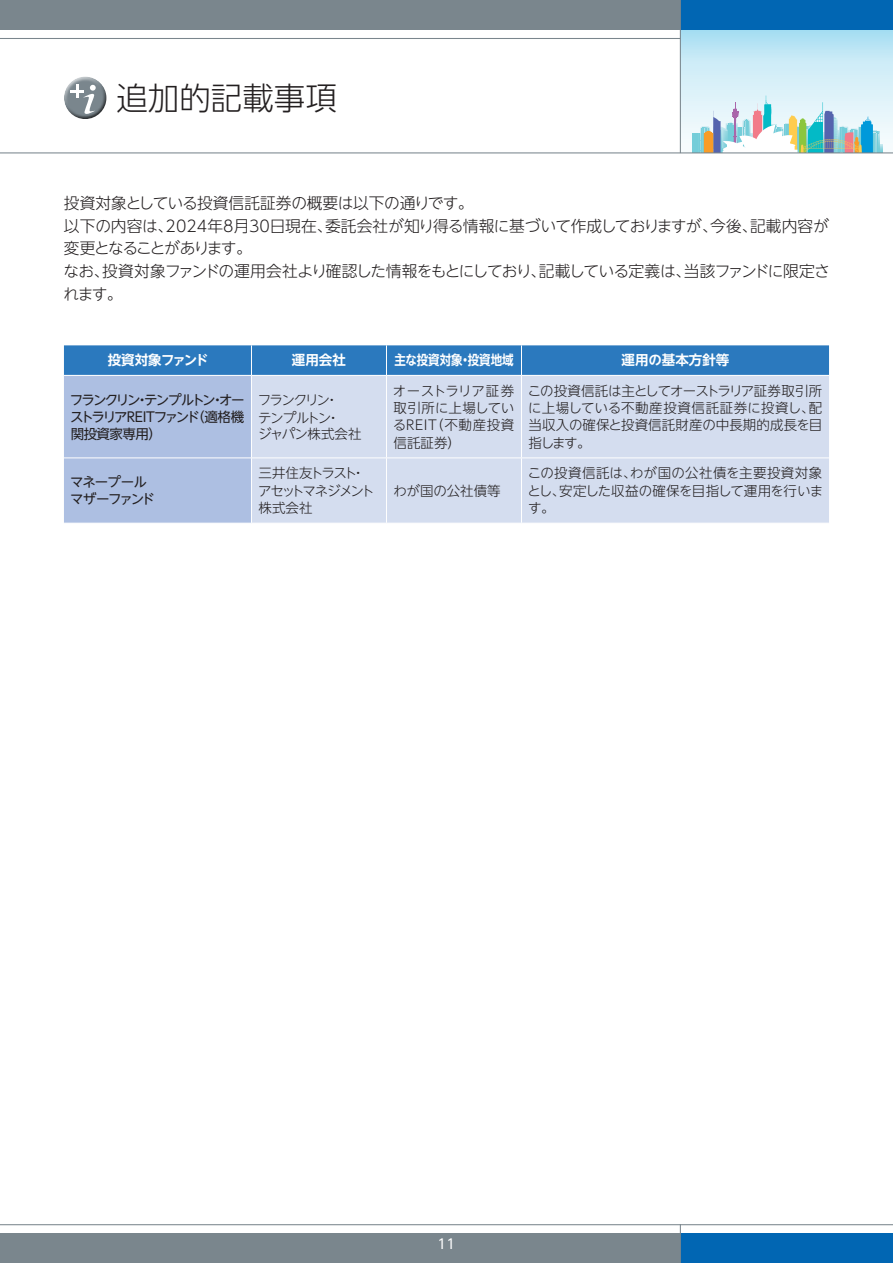
<style>
.page{position:relative;width:893px;height:1263px;background:#fff}
.page>*{position:absolute;margin:0;border:0;box-sizing:border-box;transform-origin:0 0}
.t1{font:300 31.5px "UD Shin Go NT Pro";color:#231f20}
.t2{font:300 15.75px/22.5px "UD Shin Go NT Pro";letter-spacing:-.03em;color:#231f20}
.t3{font:300 13.5px/17.2px "UD Shin Go NT Pro";color:#231f20;text-align:justify}
.t4{font:13.5px/17.2px "UD Shin Go NT Pro";letter-spacing:-.095em;color:#231f20;text-align:justify}
.t5{font:300 13.5px/17.2px "UD Shin Go NT Pro";letter-spacing:-.095em;color:#231f20}
.t6{font:300 13.5px/18px "UD Shin Go NT Pro";letter-spacing:-.115em;color:#231f20}
.t7{font:13.5px/17.2px "UD Shin Go NT Pro";letter-spacing:-.075em;color:#231f20}
.t8{font:700 13.5px "UD Shin Go NT Pro De";color:#fff}
.t9{font:700 13.5px "UD Shin Go NT Pro De";color:#fff;scale:.85 1}
.t10{font:700 13.5px "UD Shin Go NT Pro De";letter-spacing:-.055em;color:#fff}
.t11{font:300 13.5px "UD Shin Go NT Pro";letter-spacing:-.04em;color:#231f20}
.t12{font:13.5px "UD Shin Go NT Pro";color:#fff}
</style>
<div class="page">
<svg style="left:681px;top:30px;width:212px;height:122px;background:#caeaf6"></svg>
<svg style="left:693px;top:96px;width:190px;height:56px;background:#bdd8db"></svg>
<hr style="left:0;top:38px;width:680px;height:1px;background:#7a868d">
<div style="left:0;top:0;width:680px;height:30px;background:#7a868d"></div>
<div style="left:0;top:1233px;width:680px;height:30px;background:#7a868d"></div>
<hr style="left:0;top:1224px;width:893px;height:1px;background:#7a868d">
<div style="left:680px;top:0;width:213px;height:30px;background:#0166b3"></div>
<div style="left:680px;top:1233px;width:213px;height:30px;background:#0166b3"></div>
<hr style="left:680px;top:1224px;width:1px;height:39px;background:#7a868d">
<hr style="left:680px;top:0;width:1px;height:153px;background:#7a868d">
<hr style="left:0;top:152px;width:893px;height:1px;background:#7a868d">
<svg style="left:64px;top:345px;width:765px;height:178px;background:#73a0d2"></svg>
<div style="left:252px;top:376px;width:577px;height:147px;background:#d4ddef"></div>
<hr style="left:251px;top:345px;width:1px;height:30px;background:#fff">
<hr style="left:521px;top:345px;width:1px;height:30px;background:#fff">
<hr style="left:64px;top:375px;width:187px;height:1px;background:#fff">
<hr style="left:251px;top:375px;width:135px;height:1px;background:#fff">
<hr style="left:251px;top:376px;width:1px;height:81px;background:#fff">
<hr style="left:386px;top:375px;width:135px;height:1px;background:#fff">
<hr style="left:521px;top:375px;width:308px;height:1px;background:#fff">
<hr style="left:521px;top:376px;width:1px;height:81px;background:#fff">
<hr style="left:64px;top:457px;width:187px;height:1px;background:#fff">
<hr style="left:251px;top:457px;width:135px;height:1px;background:#fff">
<hr style="left:251px;top:458px;width:1px;height:65px;background:#fff">
<hr style="left:386px;top:457px;width:135px;height:1px;background:#fff">
<hr style="left:521px;top:457px;width:308px;height:1px;background:#fff">
<hr style="left:521px;top:458px;width:1px;height:65px;background:#fff">
<hr style="left:386px;top:345px;width:1px;height:30px;background:#fff">
<hr style="left:386px;top:376px;width:1px;height:81px;background:#fff">
<hr style="left:386px;top:458px;width:1px;height:65px;background:#fff">
<div style="left:64px;top:76px;width:43px;height:34px;background:#fff;opacity:.75"></div>
<div style="left:64px;top:83px;width:44px;height:38px;background:#231f20;opacity:.75"></div>
<h1 class="t1" style="left:116px;top:72px;width:222px">追加的記載事項</h1>
<p class="t2" style="left:63px;top:192px;width:768px">投資対象としている投資信託証券の概要は以下の通りです。<br>以下の内容は、2024年8月30日現在、委託会社が知り得る情報に基づいて作成しておりますが、今後、記載内容が変更となることがあります。<br>なお、投資対象ファンドの運用会社より確認した情報をもとにしており、記載している定義は、当該ファンドに限定されます。</p>
<p class="t10" style="left:108px;top:349px;width:102px">投資対象ファンド</p>
<p class="t8" style="left:292px;top:349px;width:55px">運用会社</p>
<p class="t9" style="left:394px;top:349px;width:142px">主な投資対象・投資地域</p>
<p class="t8" style="left:622px;top:349px;width:109px">運用の基本方針等</p>
<p class="t4" style="left:70px;top:390px;width:176px">フランクリン・テンプルトン・オーストラリアREITファンド（適格機関投資家専用）</p>
<p class="t6" style="left:258px;top:390px;width:84px">フランクリン・テンプルトン・</p>
<p class="t3" style="left:393px;top:382px;width:123px">オーストラリア証券取引所に上場しているREIT（不動産投資信託証券）</p>
<p class="t3" style="left:528px;top:382px;width:296px">この投資信託は主としてオーストラリア証券取引所に上場している不動産投資信託証券に投資し、配当収入の確保と投資信託財産の中長期的成長を目指します。</p>
<p class="t11" style="left:258px;top:423px;width:105px">ジャパン株式会社</p>
<p class="t7" style="left:70px;top:473px;width:86px">マネープールマザーファンド</p>
<p class="t5" style="left:258px;top:464px;width:118px">三井住友トラスト・アセットマネジメント株式会社</p>
<p class="t3" style="left:393px;top:481px;width:109px">わが国の公社債等</p>
<p class="t3" style="left:528px;top:464px;width:297px">この投資信託は、わが国の公社債を主要投資対象とし、安定した収益の確保を目指して運用を行います。</p>
<p class="t12" style="left:438px;top:1233px;width:19px">11</p>
</div>
